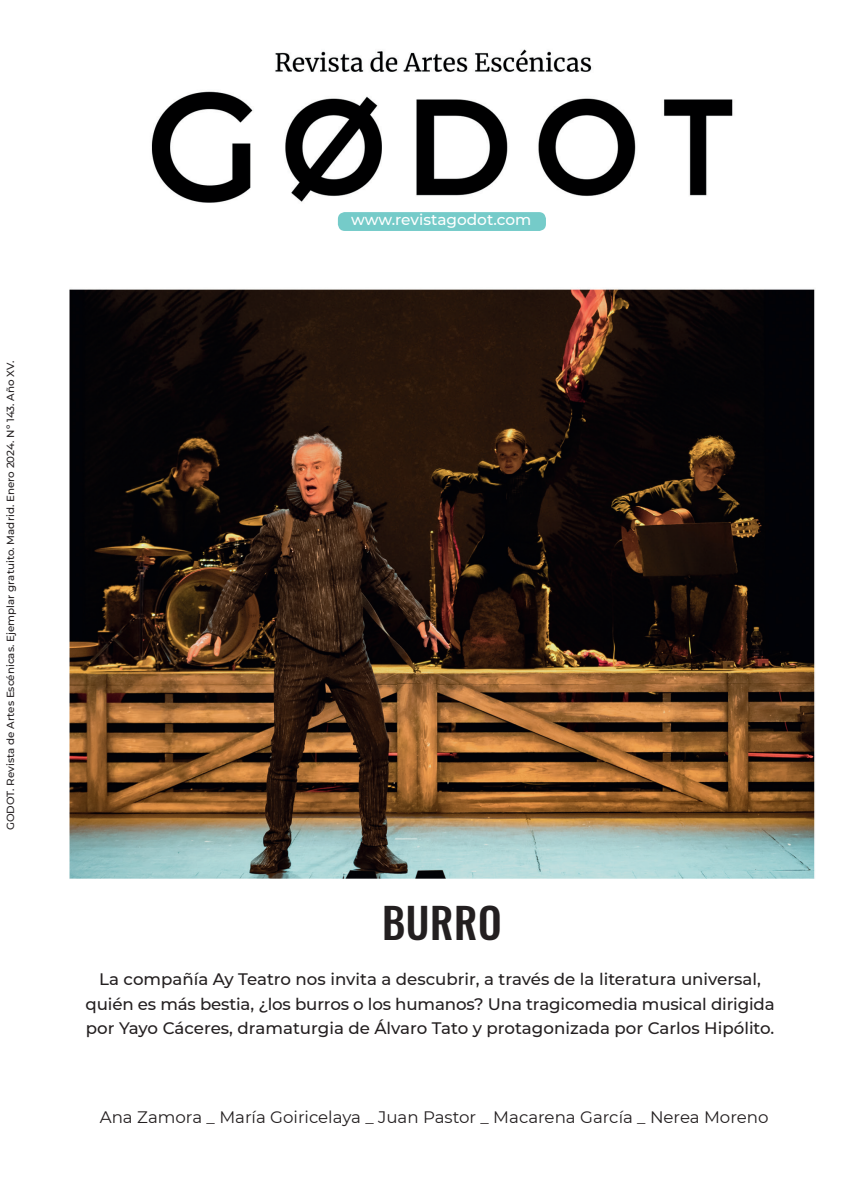
<style>
.page{position:relative;width:864px;height:1191px;background:#fff}
.page>*{position:absolute;margin:0;border:0;box-sizing:border-box;transform-origin:0 0}
.t1{font:500 42px "Oswald";letter-spacing:.015em;color:#231f20}
.t2{font:500 16.62px/24.5px "Montserrat";letter-spacing:-.005em;color:#231f20}
.t3{font:16.62px "Montserrat";color:#231f20}
.t4{font:500 15.22px "Montserrat";color:#fff}
.t5{font:500 10.33px "Montserrat";color:#231f20}
</style>
<div class="page">
<img style="left:69px;top:49px;width:746px;height:830px">
<div style="left:338px;top:212px;width:207px;height:19px;background:#75cbc9;border-radius:7px"></div>
<p class="t5" style="left:3px;top:830px;width:471px;rotate:-90deg">GODOT. Revista de Artes Escénicas. Ejemplar gratuito. Madrid. Enero 2024. Nº 143. Año XV.</p>
<p class="t4" style="left:351px;top:209px;width:182px">www.revistagodot.com</p>
<p class="t1" style="left:382px;top:894px;width:121px">BURRO</p>
<p class="t2" style="left:99px;top:966px;width:663px">La compañía Ay Teatro nos invita a descubrir, a través de la literatura universal,</p>
<p class="t2" style="left:86px;top:990px;width:690px">quién es más bestia, ¿los burros o los humanos? Una tragicomedia musical dirigida por Yayo Cáceres, dramaturgia de Álvaro Tato y protagonizada por Carlos Hipólito.</p>
<p class="t3" style="left:100px;top:1105px;width:670px">Ana Zamora _ María Goiricelaya _ Juan Pastor _ Macarena García _ Nerea Moreno</p>
</div>
